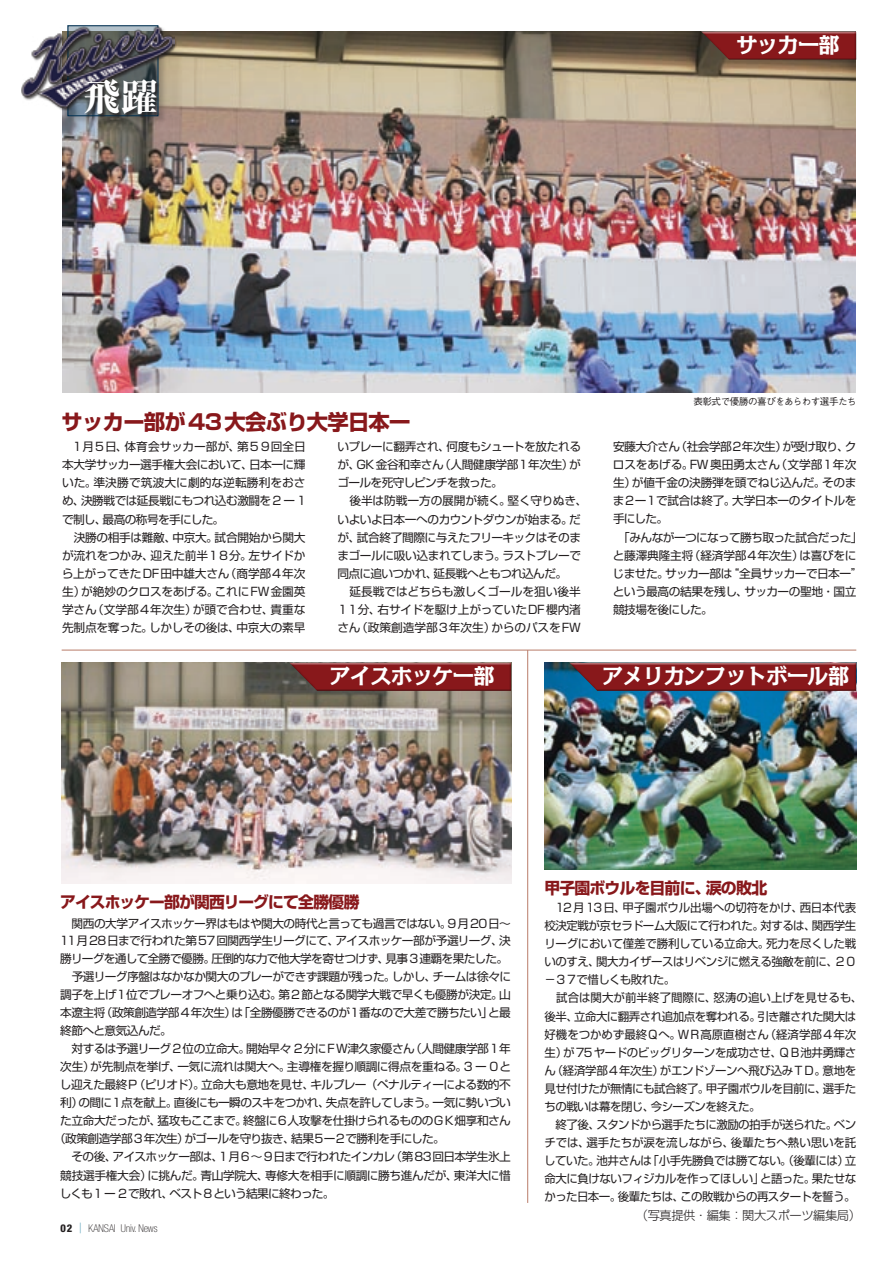
<style>
.page{position:relative;width:893px;height:1263px;background:#fff}
.page>*{position:absolute;margin:0;border:0;box-sizing:border-box;transform-origin:0 0}
.t1{font:800 37.5px "Ryumin Pr 5";color:#fff}
.t2{font:700 21.3px "Kakumin Pro";letter-spacing:-.035em;color:#fff}
.t3{font:700 21.3px "Shin Go Pro";letter-spacing:-.035em;color:#88181b}
.t4{font:700 15.9px "Shin Go Pro";letter-spacing:-.055em;color:#88181b}
.t5{font:300 12.15px "Shin Go Pro";letter-spacing:-.035em;color:#231f20}
.t6{font:11.7px/18px "Shin Go Pro";letter-spacing:-.04em;color:#231f20}
.t7{font:11.7px "Shin Go Pro";letter-spacing:-.06em;color:#231f20}
.t8{font:10.65px "Context Reprise Thin Cond SSK";color:#231f20}
.t9{font:500 9.6px "Gothic BBB Pro";letter-spacing:-.05em;color:#231f20}
.s1{font-family:"Context Reprise Black Cond SSK"}
.s2{font-family:"Koz Min Std";color:#007095}
</style>
<div class="page">
<img style="left:545px;top:663px;width:311px;height:206px">
<img style="left:62px;top:31px;width:794px;height:361px">
<hr style="left:62px;top:650px;width:794px;height:1px;background:#b97c69">
<hr style="left:527px;top:650px;width:1px;height:553px;background:#b97c69">
<div style="left:701px;top:31px;width:157px;height:30px;background:#231f20;opacity:.75"></div>
<img style="left:61px;top:663px;width:450px;height:221px">
<div style="left:288px;top:662px;width:225px;height:30px;background:#231f20;opacity:.75"></div>
<div style="left:68px;top:25px;width:99px;height:100px;background:#231f20;opacity:.75"></div>
<div style="left:22px;top:27px;width:155px;height:83px;background:#231f20;opacity:.75"></div>
<img style="left:21px;top:26px;width:153px;height:81px">
<div style="left:85px;top:79px;width:76px;height:39px;background:#231f20;opacity:.75"></div>
<div style="left:569px;top:662px;width:289px;height:30px;background:#231f20;opacity:.75"></div>
<h1 class="t1" style="left:84px;top:67px;width:76px">飛躍</h1>
<h2 class="t3" style="left:62px;top:405px;width:350px">サッカー部が43大会ぶり大学日本一</h2>
<h2 class="t2" style="left:736px;top:28px;width:105px">サッカー部</h2>
<p class="t9" style="left:693px;top:393px;width:165px">表彰式で優勝の喜びをあらわす選手たち</p>
<p class="t6" style="left:62px;top:436px;width:246px">　1月5日、体育会サッカー部が、第５９回全日本大学サッカー選手権大会において、日本一に輝いた。準決勝で筑波大に劇的な逆転勝利をおさめ、決勝戦では延長戦にもつれ込む激闘を2 ー 1で制し、最高の称号を手にした。<br>　決勝の相手は難敵、中京大。試合開始から関大が流れをつかみ、迎えた前半１８分。左サイドから上がってきたDF田中雄大さん（商学部４年次生）が絶妙のクロスをあげる。これにFW金園英学さん（文学部４年次生）が頭で合わせ、貴重な先制点を奪った。しかしその後は、中京大の素早</p>
<p class="t6" style="left:337px;top:436px;width:252px">いプレーに翻弄され、何度もシュートを放たれるが、GK金谷和幸さん（人間健康学部１年次生）がゴールを死守しピンチを救った。<br>　後半は防戦一方の展開が続く。堅く守りぬき、いよいよ日本一へのカウントダウンが始まる。だが、試合終了間際に与えたフリーキックはそのままゴールに吸い込まれてしまう。ラストプレーで同点に追いつかれ、延長戦へともつれ込んだ。<br>　延長戦ではどちらも激しくゴールを狙い後半<br>１１分、右サイドを駆け上がっていたDF櫻内渚さん（政策創造学部３年次生）からのパスをFW</p>
<p class="t6" style="left:613px;top:436px;width:251px">安藤大介さん（社会学部２年次生）が受け取り、クロスをあげる。FW奥田勇太さん（文学部１年次生）が値千金の決勝弾を頭でねじ込んだ。そのまま２ー１で試合は終了。大学日本一のタイトルを手にした。<br>　「みんなが一つになって勝ち取った試合だった」と藤澤典隆主将（経済学部４年次生）は喜びをにじませた。サッカー部は“全員サッカーで日本一”という最高の結果を残し、サッカーの聖地・国立競技場を後にした。</p>
<h2 class="t2" style="left:329px;top:659px;width:167px">アイスホッケー部</h2>
<h2 class="t2" style="left:602px;top:659px;width:249px">アメリカンフットボール部</h2>
<h3 class="t4" style="left:60px;top:889px;width:301px">アイスホッケー部が関西リーグにて全勝優勝</h3>
<p class="t6" style="left:60px;top:913px;width:452px">　関西の大学アイスホッケー界はもはや関大の時代と言っても過言ではない。9月20日～</p>
<p class="t6" style="left:60px;top:930px;width:452px">11月28日まで行われた第57回関西学生リーグにて、アイスホッケー部が予選リーグ、決</p>
<p class="t6" style="left:60px;top:948px;width:449px">勝リーグを通して全勝で優勝。圧倒的な力で他大学を寄せつけず、見事3連覇を果たした。</p>
<p class="t6" style="left:60px;top:966px;width:452px">　予選リーグ序盤はなかなか関大のプレーができず課題が残った。しかし、チームは徐々に</p>
<p class="t6" style="left:60px;top:984px;width:452px">調子を上げ１位でプレーオフへと乗り込む。第2節となる関学大戦で早くも優勝が決定。山</p>
<p class="t6" style="left:60px;top:1002px;width:452px">本遼主将（政策創造学部4年次生）は「全勝優勝できるのが１番なので大差で勝ちたい」と最</p>
<p class="t6" style="left:60px;top:1020px;width:113px">終節へと意気込んだ。</p>
<p class="t6" style="left:60px;top:1038px;width:452px">　対するは予選リーグ2位の立命大。開始早々 2分にＦＷ津久家優さん（人間健康学部1年</p>
<p class="t6" style="left:60px;top:1056px;width:452px">次生）が先制点を挙げ、一気に流れは関大へ。主導権を握り順調に得点を重ねる。3 ー 0と</p>
<p class="t6" style="left:60px;top:1074px;width:452px">し迎えた最終Ｐ（ピリオド）。立命大も意地を見せ、キルプレー（ペナルティーによる数的不</p>
<p class="t6" style="left:60px;top:1092px;width:452px">利）の間に１点を献上。直後にも一瞬のスキをつかれ、失点を許してしまう。一気に勢いづい</p>
<p class="t6" style="left:60px;top:1110px;width:452px">た立命大だったが、猛攻もここまで。終盤に６人攻撃を仕掛けられるもののＧＫ畑享和さん</p>
<p class="t6" style="left:54px;top:1128px;width:392px">（政策創造学部3年次生）がゴールを守り抜き、結果５ー２で勝利を手にした。</p>
<p class="t6" style="left:60px;top:1146px;width:452px">　その後、アイスホッケー部は、1月6〜 9日まで行われたインカレ（第83回日本学生氷上</p>
<p class="t6" style="left:60px;top:1165px;width:452px">競技選手権大会）に挑んだ。青山学院大、専修大を相手に順調に勝ち進んだが、東洋大に惜</p>
<p class="t7" style="left:60px;top:1183px;width:276px">しくも1 ー 2で敗れ、ベスト8という結果に終わった。</p>
<p class="t8" style="left:60px;top:1222px;width:99px"><span class="s1">02</span> <span class="s2">｜</span> KANSAI Univ. News</p>
<h3 class="t4" style="left:544px;top:875px;width:225px">甲子園ボウルを目前に、涙の敗北</h3>
<p class="t6" style="left:544px;top:897px;width:319px">　12月13日、甲子園ボウル出場への切符をかけ、西日本代表校決定戦が京セラドーム大阪にて行われた。対するは、関西学生リーグにおいて僅差で勝利している立命大。死力を尽くした戦いのすえ、関大カイザースはリベンジに燃える強敵を前に、２０－３７で惜しくも敗れた。<br>　試合は関大が前半終了間際に、怒涛の追い上げを見せるも、後半、立命大に翻弄され追加点を奪われる。引き離された関大は好機をつかめず最終Ｑへ。ＷＲ高原直樹さん（経済学部4年次生）が75ヤードのビッグリターンを成功させ、ＱＢ池井勇輝さん（経済学部4年次生）がエンドゾーンへ飛び込みＴＤ。意地を見せ付けたが無情にも試合終了。甲子園ボウルを目前に、選手たちの戦いは幕を閉じ、今シーズンを終えた。<br>　終了後、スタンドから選手たちに激励の拍手が送られた。ベンチでは、選手たちが涙を流しながら、後輩たちへ熱い思いを託していた。池井さんは「小手先勝負では勝てない。（後輩には）立命大に負けないフィジカルを作ってほしい」と語った。果たせなかった日本一。後輩たちは、この敗戦からの再スタートを誓う。</p>
<p class="t5" style="left:636px;top:1205px;width:227px">（写真提供・編集：関大スポーツ編集局）</p>
</div>
